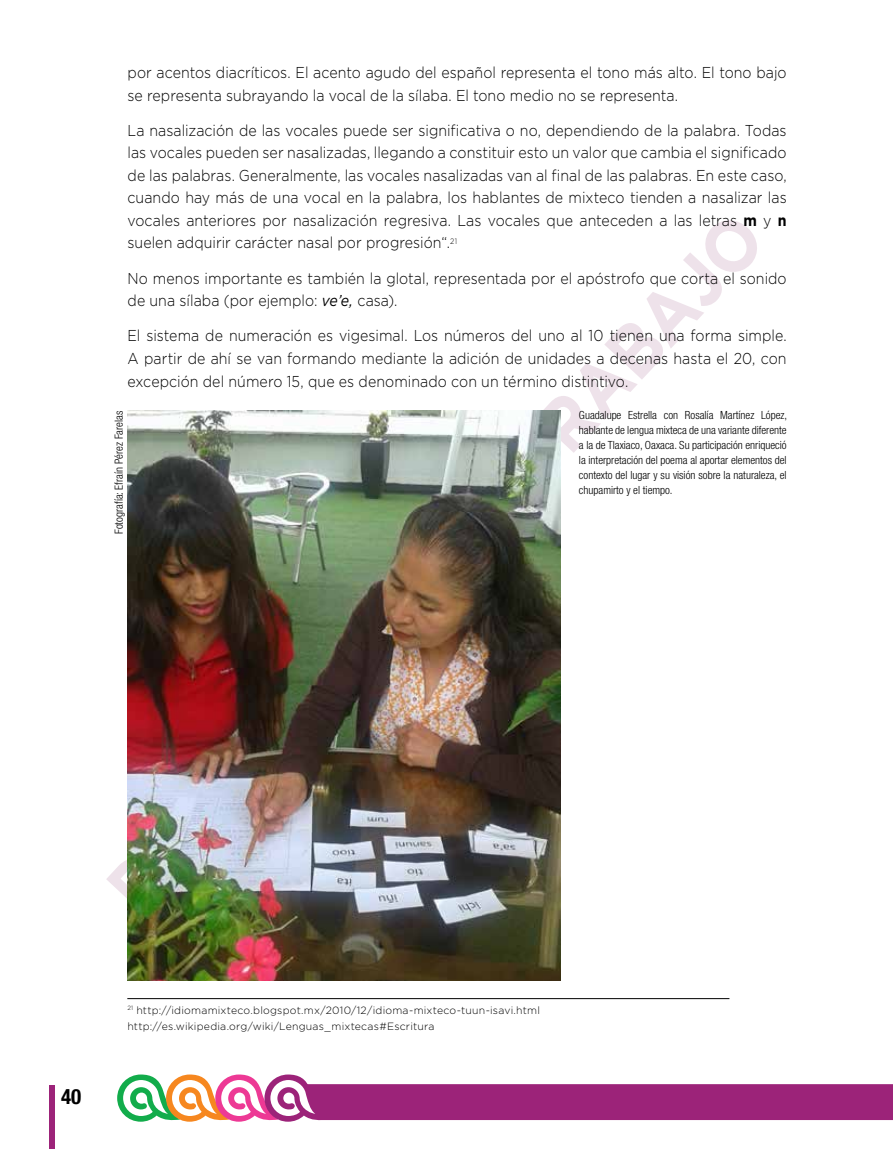
<style>
.page{position:relative;width:893px;height:1149px;background:#fff}
.page>*{position:absolute;margin:0;border:0;box-sizing:border-box;transform-origin:0 0}
.t1{font:700 condensed 21px "Helvetica Neue LT Std";color:#000}
.t2{font:300 15.75px/22.5px "Gotham";letter-spacing:.005em;color:#000;scale:.9 1}
.t3{font:300 condensed 11.25px/15px "Helvetica Neue LT Std";color:#000;text-align:justify}
.t4{font:300 10.5px/16.2px "Gotham";letter-spacing:.02em;color:#000}
.s1{font-weight:700}
.s2{font-weight:400;font-style:italic}
</style>
<div class="page">
<div style="left:50px;top:1084px;width:5px;height:64px;background:#9c2379"></div>
<svg style="left:117px;top:1074px;width:776px;height:47px"></svg>
<img style="left:128px;top:410px;width:432px;height:570px">
<hr style="left:127px;top:998px;width:602px;height:1px;background:#000">
<p class="t2" style="left:128px;top:61px;width:734px">por acentos diacríticos. El acento agudo del español representa el tono más alto. El tono bajo se representa subrayando la vocal de la sílaba. El tono medio no se representa.</p>
<p class="t2" style="left:128px;top:119px;width:734px;text-align:justify">La nasalización de las vocales puede ser significativa o no, dependiendo de la palabra. Todas las vocales pueden ser nasalizadas, llegando a constituir esto un valor que cambia el significado de las palabras. Generalmente, las vocales nasalizadas van al final de las palabras. En este caso, cuando hay más de una vocal en la palabra, los hablantes de mixteco tienden a nasalizar las vocales anteriores por nasalización regresiva. Las vocales que anteceden a las letras <span class="s1">m</span> y <span class="s1">n </span>suelen adquirir carácter nasal por progresión“.<sup>21</sup></p>
<p class="t2" style="left:128px;top:266px;width:734px">No menos importante es también la glotal, representada por el apóstrofo que corta el sonido de una sílaba (por ejemplo: <span class="s2">ve’e,</span> casa).</p>
<p class="t2" style="left:128px;top:324px;width:734px;text-align:justify">El sistema de numeración es vigesimal. Los números del uno al 10 tienen una forma simple.<br>A partir de ahí se van formando mediante la adición de unidades a decenas hasta el 20, con excepción del número 15, que es denominado con un término distintivo.</p>
<p class="t3" style="left:579px;top:407px;width:210px">Guadalupe Estrella con Rosalía Martínez López, hablante de lengua mixteca de una variante diferente a la de Tlaxiaco, Oaxaca. Su participación enriqueció la interpretación del poema al aportar elementos del contexto del lugar y su visión sobre la naturaleza, el chupamirto y el tiempo.</p>
<p class="t3" style="left:111px;top:534px;width:125px;rotate:-90deg">Fotografía: Efraín Pérez Farelas</p>
<h1 class="t1" style="left:61px;top:1083px;width:22px">40</h1>
<p class="t4" style="left:127px;top:1001px;width:414px"><sup>21</sup> http://idiomamixteco.blogspot.mx/2010/12/idioma-mixteco-tuun-isavi.html http://es.wikipedia.org/wiki/Lenguas_mixtecas#Escritura</p>
</div>
